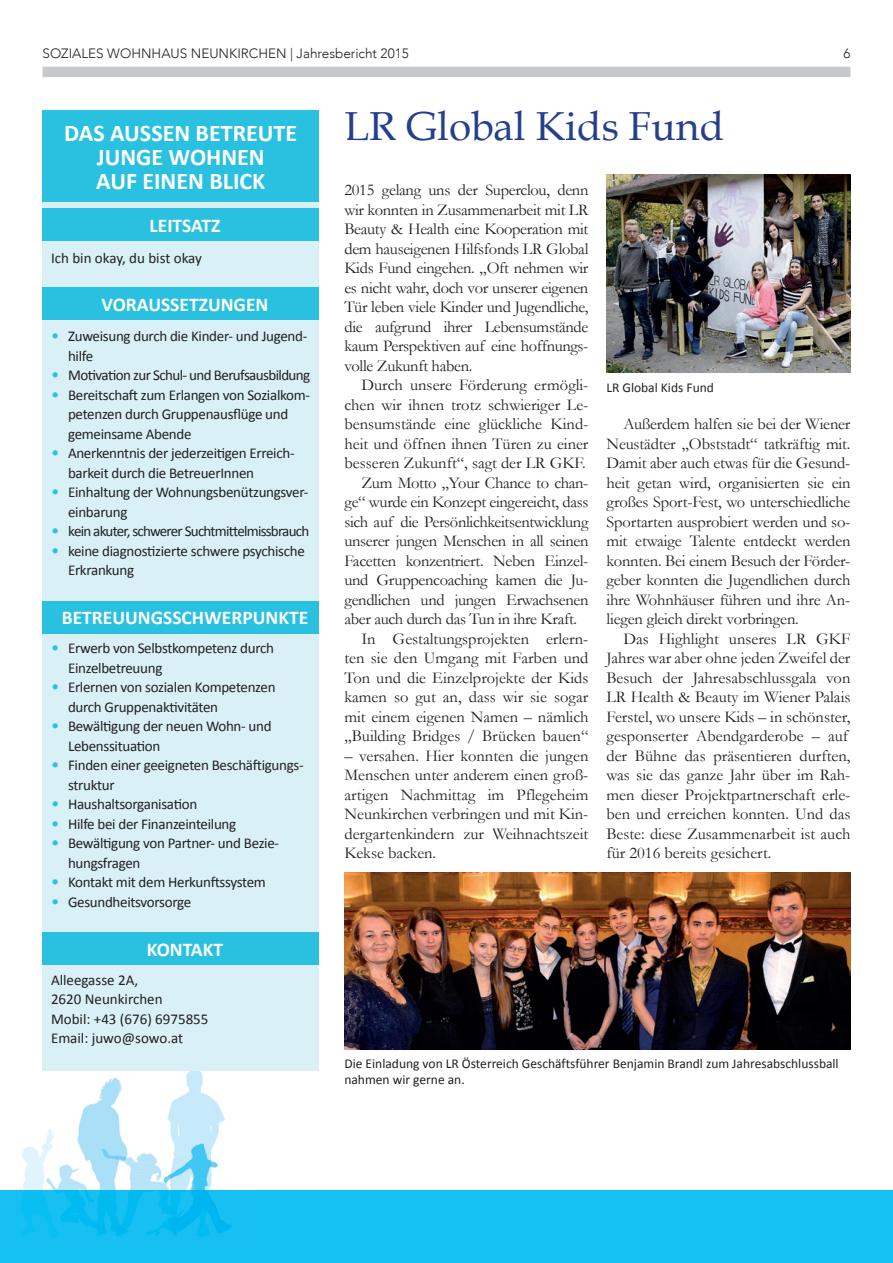
<style>
.page{position:relative;width:893px;height:1263px;background:#fff}
.page>*{position:absolute;margin:0;border:0;box-sizing:border-box;transform-origin:0 0}
.t1{font:40.5px "Book Antiqua";color:#253f8e}
.t2{font:700 24px/24px "Calibri";color:#fff;text-align:center}
.t3{font:700 19.5px "Calibri";color:#fff}
.t4{font:16.5px/19.5px "Garamond";color:#231f20;text-align:justify}
.t5{font:16.5px "Garamond";letter-spacing:-.02em;color:#231f20}
.t6{font:15px/19.5px "Calibri";letter-spacing:-.02em;color:#231f20}
.t7{font:15px/19.5px "Calibri";color:#231f20}
.t8{font:15px "Calibri";letter-spacing:-.05em;color:#231f20}
.t9{font:15px "Calibri";letter-spacing:-.04em;color:#231f20}
.t10{font:13.5px/16.5px "Calibri";color:#231f20}
.t11{font:300 13.5px "Avenir";color:#231f20}
.s1{font-size:16.5px;color:#2ac1e0}
</style>
<div class="page">
<div style="left:43px;top:67px;width:807px;height:10px;background:#c7c8ca"></div>
<div style="left:0;top:1191px;width:893px;height:72px;background:#15c0f2"></div>
<img style="left:0;top:1068px;width:264px;height:169px">
<div style="left:43px;top:171px;width:276px;height:899px;background:#d9f0f7"></div>
<div style="left:43px;top:111px;width:276px;height:91px;background:#2ac1e0"></div>
<div style="left:43px;top:208px;width:276px;height:33px;background:#2ac1e0"></div>
<div style="left:43px;top:287px;width:276px;height:33px;background:#2ac1e0"></div>
<div style="left:43px;top:601px;width:276px;height:33px;background:#2ac1e0"></div>
<div style="left:43px;top:932px;width:276px;height:33px;background:#2ac1e0"></div>
<img style="left:606px;top:174px;width:244px;height:199px">
<img style="left:344px;top:872px;width:506px;height:177px">
<p class="t11" style="left:43px;top:46px;width:368px">SOZIALES WOHNHAUS NEUNKIRCHEN | Jahresbericht 2015</p>
<p class="t11" style="left:843px;top:46px;width:9px">6</p>
<h2 class="t2" style="left:64px;top:121px;width:234px">DAS AUSSEN BETREUTE<br>JUNGE WOHNEN<br>AUF EINEN BLICK</h2>
<p class="t3" style="left:150px;top:213px;width:72px">LEITSATZ</p>
<p class="t7" style="left:51px;top:248px;width:152px">Ich bin okay, du bist okay</p>
<p class="t3" style="left:102px;top:292px;width:168px">VORAUSSETZUNGEN</p>
<p class="t6" style="left:68px;top:326px;width:241px;text-indent:-17px"><span class="s1">•</span> Zuweisung durch die Kinder- und Jugend&shy;hilfe</p>
<p class="t9" style="left:51px;top:366px;width:261px"><span class="s1">•</span> Motivation zur Schul- und Berufsausbildung</p>
<p class="t6" style="left:68px;top:385px;width:243px;text-indent:-17px"><span class="s1">•</span> Bereitschaft zum Erlangen von Sozialkom&shy;petenzen durch Gruppenausflüge und gemeinsame Abende</p>
<p class="t6" style="left:68px;top:443px;width:228px;text-indent:-17px"><span class="s1">•</span> Anerkenntnis der jederzeitigen Erreich&shy;barkeit durch die BetreuerInnen</p>
<p class="t6" style="left:68px;top:482px;width:242px;text-indent:-17px"><span class="s1">•</span> Einhaltung der Wohnungsbenützungsver&shy;einbarung</p>
<p class="t8" style="left:51px;top:522px;width:260px"><span class="s1">•</span> kein akuter, schwerer Suchtmittelmissbrauch</p>
<p class="t6" style="left:68px;top:541px;width:238px;text-indent:-17px"><span class="s1">•</span> keine diagnostizierte schwere psychische<br>Erkrankung</p>
<p class="t3" style="left:62px;top:605px;width:248px">BETREUUNGSSCHWERPUNKTE</p>
<p class="t6" style="left:68px;top:638px;width:207px;text-indent:-17px"><span class="s1">•</span> Erwerb von Selbstkompetenz durch<br>Einzelbetreuung</p>
<p class="t6" style="left:68px;top:677px;width:209px;text-indent:-17px"><span class="s1">•</span> Erlernen von sozialen Kompetenzen durch Gruppenaktivitäten</p>
<p class="t6" style="left:68px;top:716px;width:205px;text-indent:-17px"><span class="s1">•</span> Bewältigung der neuen Wohn- und<br>Lebenssituation</p>
<p class="t6" style="left:68px;top:755px;width:237px;text-indent:-17px"><span class="s1">•</span> Finden einer geeigneten Beschäftigungs&shy;struktur</p>
<p class="t6" style="left:51px;top:794px;width:148px"><span class="s1">•</span> Haushaltsorganisation</p>
<p class="t6" style="left:51px;top:814px;width:187px"><span class="s1">•</span> Hilfe bei der Finanzeinteilung</p>
<p class="t6" style="left:68px;top:833px;width:213px;text-indent:-17px"><span class="s1">•</span> Bewältigung von Partner- und Bezie&shy;hungsfragen</p>
<p class="t6" style="left:51px;top:872px;width:216px"><span class="s1">•</span> Kontakt mit dem Herkunftssystem</p>
<p class="t6" style="left:51px;top:892px;width:142px"><span class="s1">•</span> Gesundheitsvorsorge</p>
<p class="t3" style="left:147px;top:937px;width:78px">KONTAKT</p>
<p class="t7" style="left:51px;top:970px;width:159px">Alleegasse 2A,<br>2620 Neunkirchen<br>Mobil: +43 (676) 6975855<br>Email: juwo@sowo.at</p>
<h1 class="t1" style="left:344px;top:101px;width:381px">LR Global Kids Fund</h1>
<p class="t4" style="left:344px;top:180px;width:246px">2015 gelang uns der Superclou, denn wir konnten in Zusammenarbeit mit LR Beauty &amp; Health eine Kooperation mit dem hauseigenen Hilfsfonds LR Global Kids Fund eingehen. „Oft nehmen wir es nicht wahr, doch vor unserer eigenen Tür leben viele Kinder und Jugendliche, die aufgrund ihrer Lebensumstände kaum Perspektiven auf eine hoffnungs&shy;volle Zukunft haben.</p>
<p class="t4" style="left:361px;top:375px;width:228px">Durch unsere Förderung ermögli-</p>
<p class="t4" style="left:344px;top:394px;width:246px">chen wir ihnen trotz schwieriger Le-</p>
<p class="t4" style="left:344px;top:414px;width:246px">bensumstände eine glückliche Kind-</p>
<p class="t4" style="left:344px;top:433px;width:246px">heit und öffnen ihnen Türen zu einer</p>
<p class="t4" style="left:344px;top:453px;width:243px">besseren Zukunft“, sagt der LR GKF.</p>
<p class="t5" style="left:361px;top:472px;width:228px">Zum Motto „Your Chance to chan-</p>
<p class="t5" style="left:344px;top:492px;width:245px">ge“ wurde ein Konzept eingereicht, dass</p>
<p class="t5" style="left:344px;top:511px;width:245px">sich auf die Persönlichkeitsentwicklung</p>
<p class="t5" style="left:344px;top:531px;width:245px">unserer jungen Menschen in all seinen</p>
<p class="t5" style="left:344px;top:550px;width:245px">Facetten konzentriert. Neben Einzel-</p>
<p class="t5" style="left:344px;top:570px;width:246px">und Gruppencoaching kamen die Ju-</p>
<p class="t5" style="left:344px;top:589px;width:245px">gendlichen und jungen Erwachsenen</p>
<p class="t5" style="left:344px;top:609px;width:234px">aber auch durch das Tun in ihre Kraft.</p>
<p class="t4" style="left:361px;top:628px;width:228px">In Gestaltungsprojekten erlern-</p>
<p class="t4" style="left:344px;top:648px;width:245px">ten sie den Umgang mit Farben und</p>
<p class="t4" style="left:344px;top:667px;width:246px">Ton und die Einzelprojekte der Kids</p>
<p class="t4" style="left:344px;top:687px;width:245px">kamen so gut an, dass wir sie sogar</p>
<p class="t4" style="left:344px;top:706px;width:245px">mit einem eigenen Namen – nämlich</p>
<p class="t4" style="left:344px;top:726px;width:245px">„Building Bridges / Brücken bauen“</p>
<p class="t4" style="left:344px;top:745px;width:246px">– versahen. Hier konnten die jungen Menschen unter anderem einen groß&shy;artigen Nachmittag im Pflegeheim Neunkirchen verbringen und mit Kin&shy;dergartenkindern zur Weihnachtszeit Kekse backen.</p>
<p class="t10" style="left:606px;top:379px;width:109px">LR Global Kids Fund</p>
<p class="t4" style="left:606px;top:414px;width:246px;text-indent:17px">Außerdem halfen sie bei der Wiener Neustädter „Obststadt“ tatkräftig mit.<br>Damit aber auch etwas für die Gesund&shy;heit getan wird, organisierten sie ein großes Sport-Fest, wo unterschiedliche Sportarten ausprobiert werden und so&shy;mit etwaige Talente entdeckt werden konnten. Bei einem Besuch der Förder&shy;geber konnten die Jugendlichen durch ihre Wohnhäuser führen und ihre An&shy;liegen gleich direkt vorbringen.</p>
<p class="t4" style="left:606px;top:629px;width:246px;text-align:left;text-indent:17px">Das Highlight unseres LR GKF Jahres war aber ohne jeden Zweifel der Besuch der Jahresabschlussgala von LR Health &amp; Beauty im Wiener Palais Ferstel, wo unsere Kids – in schönster, gesponserter Abendgarderobe – auf der Bühne das präsentieren durften, was sie das ganze Jahr über im Rah&shy;men dieser Projektpartnerschaft erle&shy;ben und erreichen konnten. Und das Beste: diese Zusammenarbeit ist auch für 2016 bereits gesichert.</p>
<p class="t10" style="left:344px;top:1055px;width:496px">Die Einladung von LR Österreich Geschäftsführer Benjamin Brandl zum Jahresabschlussball nahmen wir gerne an.</p>
</div>
